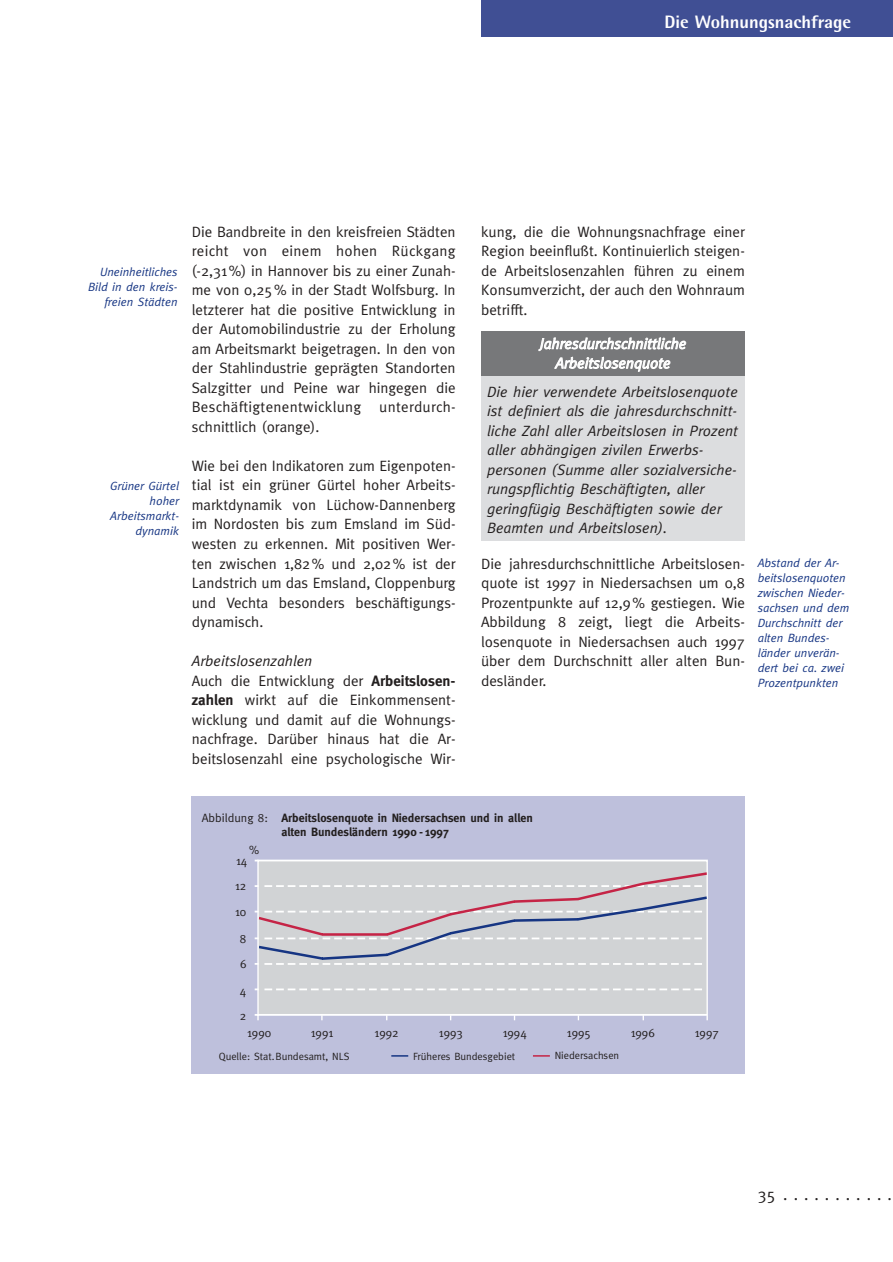
<style>
.page{position:relative;width:893px;height:1262px;background:#fff}
.page>*{position:absolute;margin:0;border:0;box-sizing:border-box;transform-origin:0 0}
.t1{font:800 18px "AT Rotis Semi Sans";color:#fff}
.t2{font:16.5px "Meta";color:#231f1f}
.t3{font:15px/19.5px "Meta";color:#231f1f;text-align:justify}
.t4{font:italic 15px/19.5px "Meta";color:#231f1f}
.t5{font:italic 15px/19.5px "Meta";color:#fff;text-align:center}
.t6{font:italic 12px/15px "Meta";color:#163583;text-align:right}
.t7{font:700 12px/14.4px "Meta";color:#231f1f}
.t8{font:12px/25.5px "Meta";color:#231f1f}
.t9{font:10.5px "Meta";color:#231f1f}
.s1{font-style:italic}
.s2{font-weight:700}
</style>
<div class="page">
<div style="left:481px;top:0;width:411px;height:36px;background:#404f94"></div>
<div style="left:481px;top:337px;width:264px;height:204px;background:#dcdddf"></div>
<div style="left:481px;top:331px;width:264px;height:44px;background:#77787a"></div>
<div style="left:192px;top:796px;width:553px;height:277px;background:#bec0dc"></div>
<div style="left:257px;top:859px;width:451px;height:156px;background:#d1d3d5;border:2px solid #fff"></div>
<svg style="left:255px;top:1014px;width:4px;height:6px"></svg>
<svg style="left:264px;top:988px;width:438px;height:2px"></svg>
<svg style="left:255px;top:870px;width:453px;height:94px"></svg>
<svg style="left:391px;top:1055px;width:17px;height:1px"></svg>
<svg style="left:533px;top:1055px;width:17px;height:1px"></svg>
<p class="t1" style="left:664px;top:16px;width:188px">Die Wohnungsnachfrage</p>
<p class="t6" style="left:88px;top:265px;width:91px">Uneinheitliches<br>Bild in den kreis&shy;freien Städten</p>
<p class="t6" style="left:110px;top:480px;width:70px">Grüner Gürtel hoher<br>Arbeitsmarkt&shy;dynamik</p>
<p class="t3" style="left:192px;top:223px;width:265px">Die Bandbreite in den kreisfreien Städten reicht von einem hohen Rückgang (-2,31%) in Hannover bis zu einer Zunah&shy;me von 0,25% in der Stadt Wolfsburg. In letzterer hat die positive Entwicklung in der Automobilindustrie zu der Erholung am Arbeitsmarkt beigetragen. In den von der Stahlindustrie geprägten Standorten Salzgitter und Peine war hingegen die Beschäftigtenentwicklung unterdurch&shy;schnittlich (orange).</p>
<p class="t3" style="left:192px;top:457px;width:265px">Wie bei den Indikatoren zum Eigenpoten&shy;tial ist ein grüner Gürtel hoher Arbeits&shy;marktdynamik von Lüchow-Dannenberg im Nordosten bis zum Emsland im Süd&shy;westen zu erkennen. Mit positiven Wer&shy;ten zwischen 1,82% und 2,02% ist der Landstrich um das Emsland, Cloppenburg und Vechta besonders beschäftigungs&shy;dynamisch.</p>
<p class="t3" style="left:192px;top:652px;width:265px;text-align:left"><span class="s1">Arbeitslosenzahlen<br></span>Auch die Entwicklung der <span class="s2">Arbeitslosen&shy;zahlen</span> wirkt auf die Einkommensent&shy;wicklung und damit auf die Wohnungs&shy;nachfrage. Darüber hinaus hat die Ar&shy;beitslosenzahl eine psychologische Wir-</p>
<p class="t3" style="left:481px;top:223px;width:265px">kung, die die Wohnungsnachfrage einer Region beeinflußt. Kontinuierlich steigen&shy;de Arbeitslosenzahlen führen zu einem Konsumverzicht, der auch den Wohnraum betrifft.</p>
<p class="t5" style="left:539px;top:335px;width:148px">Jahresdurchschnittliche<br>Arbeitslosenquote</p>
<p class="t4" style="left:487px;top:383px;width:252px">Die hier verwendete Arbeitslosenquote ist definiert als die jahresdurchschnitt&shy;liche Zahl aller Arbeitslosen in Prozent aller abhängigen zivilen Erwerbs&shy;personen (Summe aller sozialversiche&shy;rungspflichtig Beschäftigten, aller geringfügig Beschäftigten sowie der Beamten und Arbeitslosen).</p>
<p class="t3" style="left:481px;top:555px;width:265px">Die jahresdurchschnittliche Arbeitslosen&shy;quote ist 1997 in Niedersachsen um 0,8<br>Prozentpunkte auf 12,9% gestiegen. Wie Abbildung 8 zeigt, liegt die Arbeits&shy;losenquote in Niedersachsen auch 1997 über dem Durchschnitt aller alten Bun&shy;desländer.</p>
<p class="t6" style="left:757px;top:556px;width:93px;text-align:left">Abstand der Ar&shy;beitslosenquoten zwischen Nieder&shy;sachsen und dem<br>Durchschnitt der alten Bundes&shy;länder unverän&shy;dert bei ca. zwei<br>Prozentpunkten</p>
<p class="t8" style="left:202px;top:806px;width:68px">Abbildung 8:</p>
<p class="t8" style="left:249px;top:838px;width:11px">%</p>
<p class="t8" style="left:235px;top:849px;width:14px;text-align:justify">14<br>12<br>10</p>
<p class="t8" style="left:240px;top:928px;width:8px;line-height:24.3px">8<br>6</p>
<p class="t8" style="left:240px;top:979px;width:8px;line-height:24.9px">4<br>2</p>
<p class="t7" style="left:281px;top:811px;width:253px">Arbeitslosenquote in Niedersachsen und in allen alten Bundesländern 1990 -1997</p>
<p class="t8" style="left:247px;top:1021px;width:26px">1990</p>
<p class="t8" style="left:311px;top:1021px;width:24px">1991</p>
<p class="t8" style="left:439px;top:1021px;width:26px">1993</p>
<p class="t8" style="left:502px;top:1021px;width:26px">1994</p>
<p class="t8" style="left:567px;top:1021px;width:26px">1995</p>
<p class="t8" style="left:630px;top:1021px;width:26px">1996</p>
<p class="t8" style="left:694px;top:1021px;width:26px">1997</p>
<p class="t8" style="left:374px;top:1021px;width:26px">1992</p>
<p class="t9" style="left:219px;top:1052px;width:132px">Quelle: Stat.Bundesamt, NLS</p>
<p class="t9" style="left:413px;top:1052px;width:104px">Früheres Bundesgebiet</p>
<p class="t9" style="left:555px;top:1051px;width:66px">Niedersachsen</p>
<p class="t2" style="left:757px;top:1188px;width:135px">35 . . . . . . . . . . .</p>
</div>
